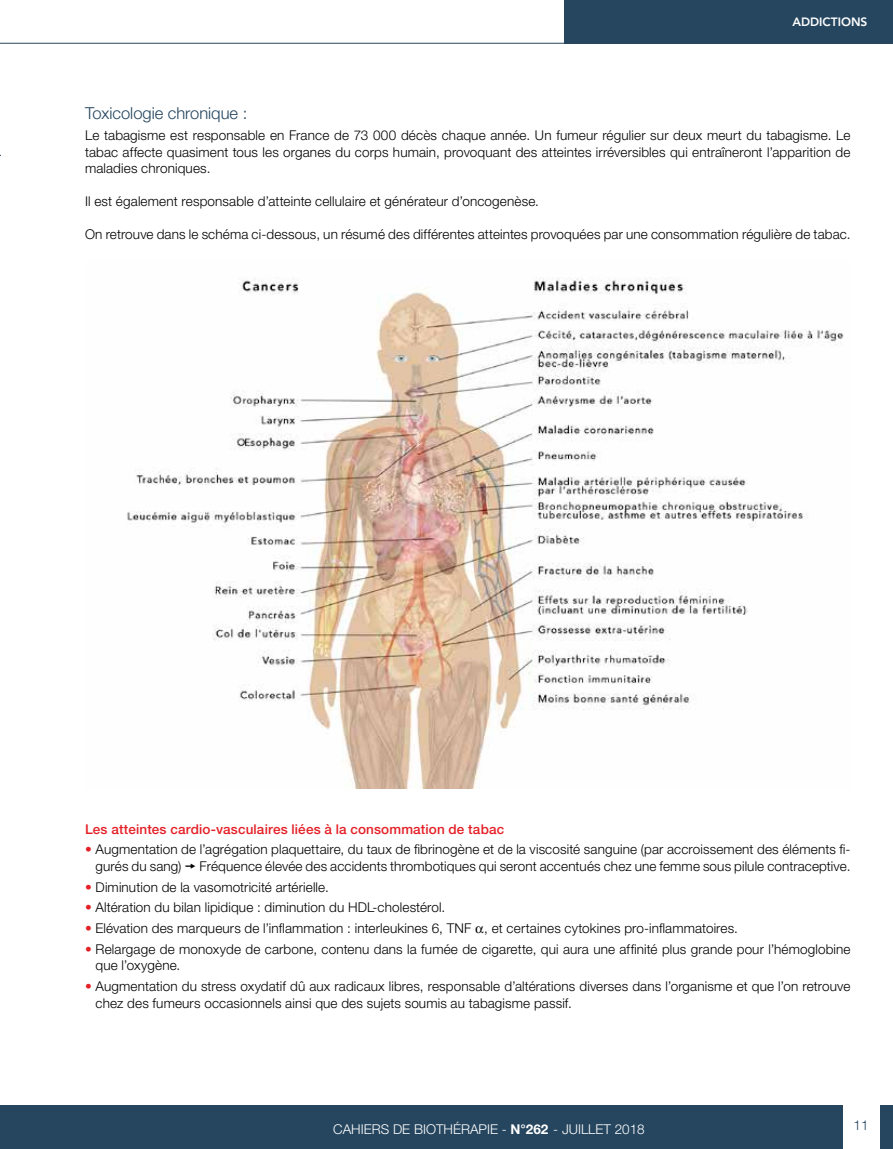
<style>
.page{position:relative;width:893px;height:1149px;background:#fff}
.page>*{position:absolute;margin:0;border:0;box-sizing:border-box;transform-origin:0 0}
.t1{font:300 16.5px "Helvetica Neue LT Std";color:#26465f}
.t2{font:300 13.5px/16.5px "Helvetica Neue LT Std";letter-spacing:.01em;color:#000}
.t3{font:500 13.5px "Helvetica Neue LT Std";letter-spacing:.01em;color:#e41f26}
.t4{font:300 13.5px "Helvetica Neue LT Std";color:#fff}
.t5{font:300 13.5px "Helvetica Neue LT Std";color:#26465f}
.t6{font:800 12px "Avenir";color:#fff}
.s1{color:#e41f26}
.s2{font-weight:700}
</style>
<div class="page">
<div style="left:0;top:1105px;width:893px;height:43px;background:#26465f"></div>
<div style="left:564px;top:0;width:329px;height:43px;background:#26465f"></div>
<hr style="left:0;top:155px;width:893px;height:1px;background:#26465f">
<hr style="left:0;top:43px;width:893px;height:1px;background:#26465f">
<div style="left:843px;top:1096px;width:36px;height:52px;background:#fff"></div>
<div style="left:1px;top:84px;width:892px;height:87px;background:#fff"></div>
<img style="left:127px;top:277px;width:717px;height:511px">
<p class="t6" style="left:792px;top:15px;width:77px">ADDICTIONS</p>
<p class="t1" style="left:85px;top:103px;width:164px">Toxicologie chronique :</p>
<p class="t2" style="left:85px;top:127px;width:767px;text-align:justify">Le tabagisme est responsable en France de 73 000 décès chaque année. Un fumeur régulier sur deux meurt du tabagisme. Le tabac affecte quasiment tous les organes du corps humain, provoquant des atteintes irréversibles qui entraîneront l’apparition de maladies chroniques.</p>
<p class="t2" style="left:85px;top:193px;width:455px">Il est également responsable d’atteinte cellulaire et générateur d’oncogenèse.</p>
<p class="t2" style="left:85px;top:226px;width:767px">On retrouve dans le schéma ci-dessous, un résumé des différentes atteintes provoquées par une consommation régulière de tabac.</p>
<p class="t3" style="left:85px;top:820px;width:421px">Les atteintes cardio-vasculaires liées à la consommation de tabac</p>
<p class="t2" style="left:96px;top:840px;width:756px;text-indent:-11px"><span class="s1">•</span> Augmentation de l’agrégation plaquettaire, du taux de fibrinogène et de la viscosité sanguine (par accroissement des éléments fi&shy;gurés du sang)</p>
<p class="t2" style="left:200px;top:857px;width:652px">Fréquence élevée des accidents thrombotiques qui seront accentués chez une femme sous pilule contraceptive.</p>
<p class="t2" style="left:85px;top:878px;width:245px"><span class="s1">•</span> Diminution de la vasomotricité artérielle.</p>
<p class="t2" style="left:85px;top:898px;width:362px"><span class="s1">•</span> Altération du bilan lipidique : diminution du HDL-cholestérol.</p>
<p class="t2" style="left:85px;top:919px;width:654px"><span class="s1">•</span> Elévation des marqueurs de l’inflammation : interleukines 6, TNF , et certaines cytokines pro-inflammatoires.</p>
<p class="t2" style="left:96px;top:940px;width:756px;text-indent:-11px"><span class="s1">•</span> Relargage de monoxyde de carbone, contenu dans la fumée de cigarette, qui aura une affinité plus grande pour l’hémoglobine que l’oxygène.</p>
<p class="t2" style="left:96px;top:977px;width:756px;text-indent:-11px"><span class="s1">•</span> Augmentation du stress oxydatif dû aux radicaux libres, responsable d’altérations diverses dans l’organisme et que l’on retrouve chez des fumeurs occasionnels ainsi que des sujets soumis au tabagisme passif.</p>
<p class="t4" style="left:333px;top:1120px;width:313px">CAHIERS DE Biothérapie - <span class="s2">N°262</span> - JUILLET 2018</p>
<p class="t5" style="left:854px;top:1116px;width:17px">11</p>
</div>
